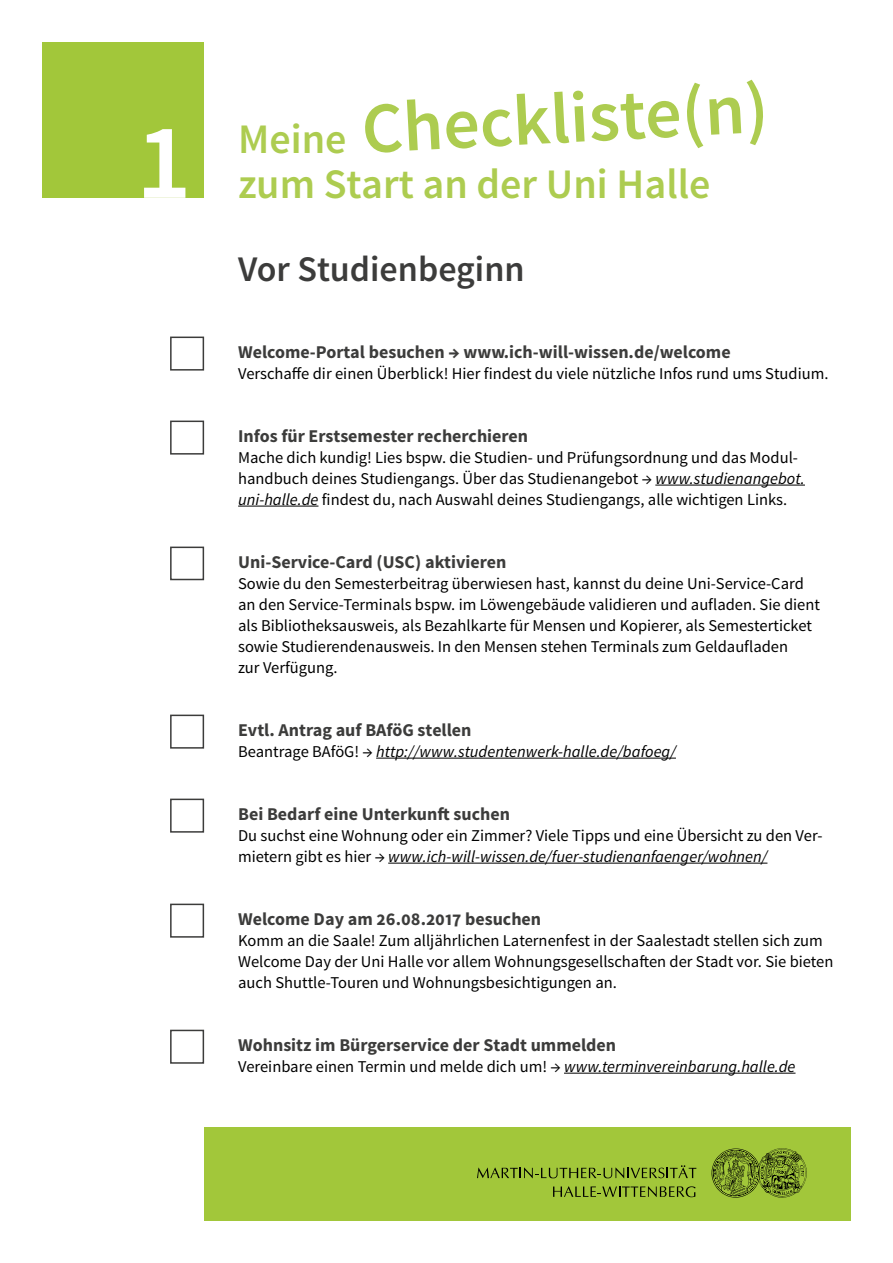
<style>
.page{position:relative;width:893px;height:1263px;background:#fff}
.page>*{position:absolute;margin:0;border:0;box-sizing:border-box;transform-origin:0 0}
.t1{font:600 108px "Source Sans Pro";color:#fff}
.t2{font:600 72px "Source Sans Pro";color:#adcc50}
.t3{font:600 42px/45px "Source Sans Pro";color:#adcc50}
.t4{font:600 36px "Source Sans Pro";color:#3c3c3b}
.t5{font:700 18px "Source Sans Pro";color:#3c3c3b}
.t6{font:16.5px/21px "Source Sans Pro";color:#000}
.t7{font:italic 16.5px "Source Sans Pro";color:#000}
.s1{font-style:italic}
.s2{font-style:normal}
</style>
<div class="page">
<hr style="left:655px;top:485px;width:150px;height:1px;background:#000">
<hr style="left:238px;top:506px;width:80px;height:1px;background:#000">
<hr style="left:376px;top:758px;width:300px;height:1px;background:#000">
<hr style="left:388px;top:863px;width:379px;height:1px;background:#000">
<hr style="left:564px;top:1073px;width:231px;height:1px;background:#000">
<div style="left:170px;top:337px;width:34px;height:34px;border:2px solid #3c3c3b"></div>
<div style="left:170px;top:421px;width:34px;height:34px;border:2px solid #3c3c3b"></div>
<div style="left:170px;top:547px;width:34px;height:33px;border:2px solid #3c3c3b"></div>
<div style="left:170px;top:715px;width:34px;height:34px;border:2px solid #3c3c3b"></div>
<div style="left:170px;top:799px;width:34px;height:34px;border:2px solid #3c3c3b"></div>
<div style="left:170px;top:904px;width:34px;height:34px;border:2px solid #3c3c3b"></div>
<div style="left:170px;top:1030px;width:34px;height:34px;border:2px solid #3c3c3b"></div>
<div style="left:204px;top:1127px;width:646px;height:93px;background:#a2c73a"></div>
<svg style="left:711px;top:1148px;width:96px;height:50px"></svg>
<svg style="left:477px;top:1165px;width:219px;height:13px"></svg>
<svg style="left:553px;top:1186px;width:142px;height:11px"></svg>
<div style="left:43px;top:43px;width:161px;height:155px;background:#a2c73a"></div>
<h1 class="t1" style="left:136px;top:94px;width:57px">1</h1>
<h2 class="t2" style="left:359px;top:84px;width:409px;rotate:-3deg">Checkliste(n)</h2>
<h3 class="t3" style="left:238px;top:118px;width:474px">Meine<br>zum Start an der Uni Halle</h3>
<h3 class="t4" style="left:238px;top:247px;width:288px">Vor Studienbeginn</h3>
<p class="t5" style="left:238px;top:340px;width:494px">Welcome-Portal besuchen → www.ich-will-wissen.de/welcome</p>
<p class="t6" style="left:238px;top:363px;width:592px">Verschaffe dir einen Überblick! Hier findest du viele nützliche Infos rund ums Studium.</p>
<p class="t5" style="left:238px;top:424px;width:292px">Infos für Erstsemester recherchieren</p>
<p class="t6" style="left:238px;top:447px;width:568px">Mache dich kundig! Lies bspw. die Studien- und Prüfungsordnung und das Modul&shy;handbuch deines Studiengangs. Über das Studienangebot → <span class="s1">www.studienangebot. uni-halle.de</span> findest du, nach Auswahl deines Studiengangs, alle wichtigen Links.</p>
<p class="t5" style="left:238px;top:550px;width:270px">Uni-Service-Card (USC) aktivieren</p>
<p class="t6" style="left:238px;top:573px;width:583px">Sowie du den Semesterbeitrag überwiesen hast, kannst du deine Uni-Service-Card an den Service-Terminals bspw. im Löwengebäude validieren und aufladen. Sie dient als Bibliotheksausweis, als Bezahlkarte für Mensen und Kopierer, als Semesterticket sowie Studierendenausweis. In den Mensen stehen Terminals zum Geldaufladen<br>zur Verfügung.</p>
<p class="t5" style="left:238px;top:718px;width:235px">Evtl. Antrag auf BAföG stellen</p>
<p class="t7" style="left:238px;top:741px;width:439px"><span class="s2">Beantrage BAföG! →</span> http://www.studentenwerk-halle.de/bafoeg/</p>
<p class="t5" style="left:238px;top:802px;width:273px">Bei Bedarf eine Unterkunft suchen</p>
<p class="t6" style="left:238px;top:825px;width:586px">Du suchst eine Wohnung oder ein Zimmer? Viele Tipps und eine Übersicht zu den Ver&shy;mietern gibt es hier → <span class="s1">www.ich-will-wissen.de/fuer-studienanfaenger/wohnen/</span></p>
<p class="t5" style="left:238px;top:907px;width:305px">Welcome Day am 26.08.2017 besuchen</p>
<p class="t6" style="left:238px;top:930px;width:597px">Komm an die Saale! Zum alljährlichen Laternenfest in der Saalestadt stellen sich zum<br>Welcome Day der Uni Halle vor allem Wohnungsgesellschaften der Stadt vor. Sie bieten auch Shuttle-Touren und Wohnungsbesichtigungen an.</p>
<p class="t5" style="left:238px;top:1033px;width:380px">Wohnsitz im Bürgerservice der Stadt ummelden</p>
<p class="t6" style="left:238px;top:1056px;width:559px">Vereinbare einen Termin und melde dich um! → <span class="s1">www.terminvereinbarung.halle.de</span></p>
</div>
